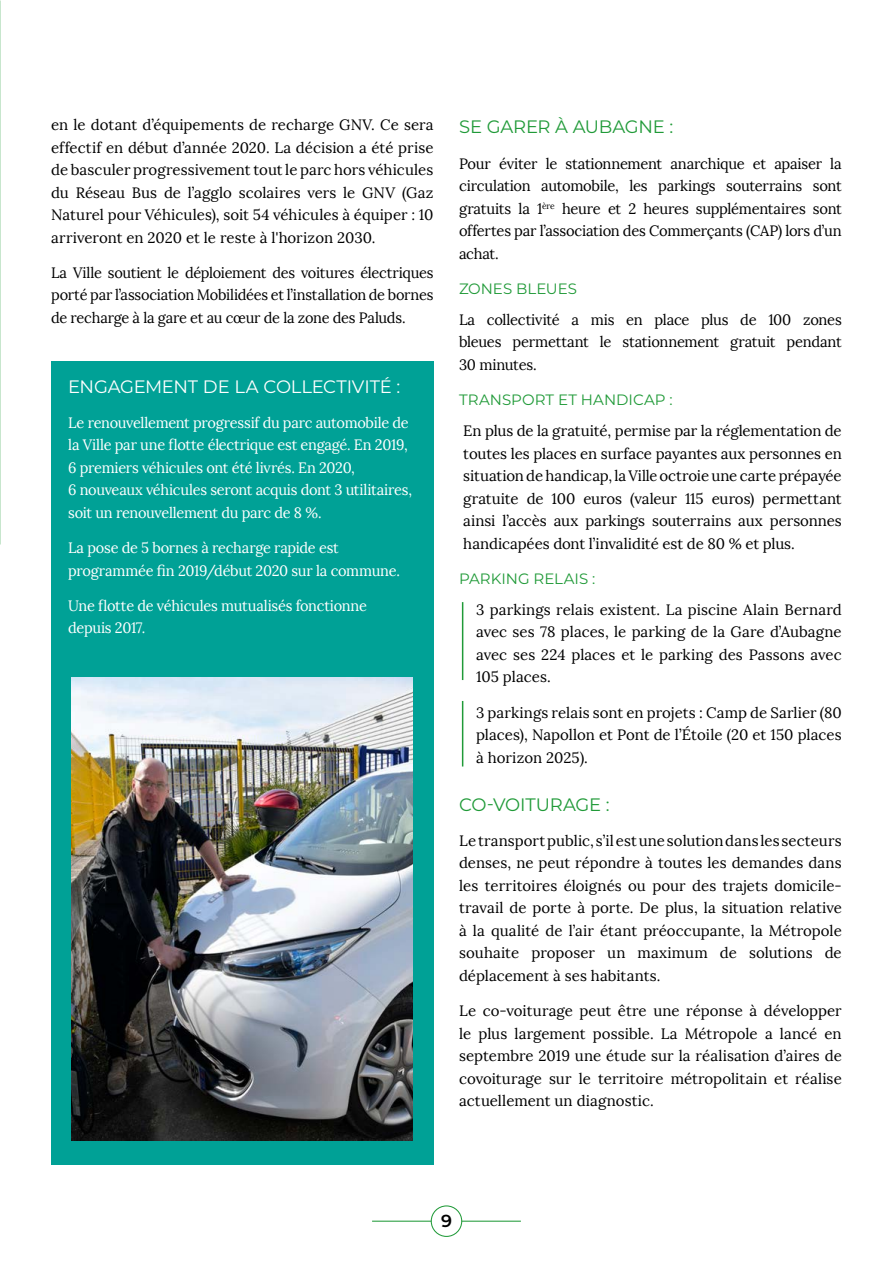
<style>
.page{position:relative;width:893px;height:1263px;background:#fff}
.page>*{position:absolute;margin:0;border:0;box-sizing:border-box;transform-origin:0 0}
.t1{font:18px "Montserrat";letter-spacing:-.015em;color:#209a38}
.t2{font:18px "Montserrat";letter-spacing:-.01em;color:#fff}
.t3{font:600 17.4px "Montserrat";color:#000}
.t4{font:15px/22.5px "Lora";letter-spacing:-.005em;color:#000;text-align:justify}
.t5{font:15px/22.5px "Lora";letter-spacing:-.02em;color:#fff}
.t6{font:15px "Montserrat";color:#209a38}
</style>
<div class="page">
<div style="left:51px;top:361px;width:382px;height:803px;background:#00a196"></div>
<hr style="left:372px;top:1221px;width:149px;height:1px;background:#209a38">
<div style="left:431px;top:1206px;width:31px;height:30px;background:#fff;border-radius:50%"></div>
<div style="left:431px;top:1205px;width:31px;height:32px;border:1px solid #209a38;border-radius:50%"></div>
<img style="left:0;top:0;width:1px;height:545px">
<img style="left:71px;top:677px;width:342px;height:463px">
<hr style="left:462px;top:602px;width:1px;height:78px;background:#209a38">
<hr style="left:462px;top:701px;width:1px;height:65px;background:#209a38">
<p class="t4" style="left:51px;top:114px;width:384px">en le dotant d’équipements de recharge GNV. Ce sera effectif en début d’année 2020. La décision a été prise de basculer progressivement tout le parc hors véhicules du Réseau Bus de l’agglo scolaires vers le GNV (Gaz Naturel pour Véhicules), soit 54 véhicules à équiper : 10 arriveront en 2020 et le reste à l'horizon 2030.</p>
<p class="t4" style="left:51px;top:261px;width:384px">La Ville soutient le déploiement des voitures électriques porté par l’association Mobilidées et l’installation de bornes de recharge à la gare et au cœur de la zone des Paluds.</p>
<p class="t2" style="left:68px;top:374px;width:334px">ENGAGEMENT DE LA COLLECTIVITÉ :</p>
<p class="t5" style="left:68px;top:411px;width:346px">Le renouvellement progressif du parc automobile de la Ville par une flotte électrique est engagé. En 2019, 6 premiers véhicules ont été livrés. En 2020,<br>6 nouveaux véhicules seront acquis dont 3 utilitaires, soit un renouvellement du parc de 8 %.</p>
<p class="t5" style="left:68px;top:537px;width:333px">La pose de 5 bornes à recharge rapide est programmée fin 2019/début 2020 sur la commune.</p>
<p class="t5" style="left:68px;top:594px;width:300px">Une flotte de véhicules mutualisés fonctionne depuis 2017.</p>
<p class="t1" style="left:459px;top:115px;width:216px">SE GARER À AUBAGNE :</p>
<p class="t4" style="left:459px;top:152px;width:384px">Pour éviter le stationnement anarchique et apaiser la circulation automobile, les parkings souterrains sont gratuits la 1<sup>ère</sup> heure et 2 heures supplémentaires sont offertes par l’association des Commerçants (CAP) lors d’un achat.</p>
<p class="t6" style="left:459px;top:278px;width:119px">ZONES BLEUES</p>
<p class="t4" style="left:459px;top:308px;width:384px">La collectivité a mis en place plus de 100 zones bleues permettant le stationnement gratuit pendant 30 minutes.</p>
<p class="t6" style="left:459px;top:389px;width:215px">TRANSPORT ET HANDICAP :</p>
<p class="t4" style="left:463px;top:420px;width:380px">En plus de la gratuité, permise par la réglementation de toutes les places en surface payantes aux personnes en situation de handicap, la Ville octroie une carte prépayée gratuite de 100 euros (valeur 115 euros) permettant ainsi l’accès aux parkings souterrains aux personnes handicapées dont l’invalidité est de 80 % et plus.</p>
<p class="t6" style="left:459px;top:568px;width:138px">PARKING RELAIS :</p>
<p class="t4" style="left:476px;top:598px;width:367px">3 parkings relais existent. La piscine Alain Bernard avec ses 78 places, le parking de la Gare d’Aubagne avec ses 224 places et le parking des Passons avec 105 places.</p>
<p class="t4" style="left:476px;top:701px;width:367px">3 parkings relais sont en projets : Camp de Sarlier (80 places), Napollon et Pont de l’Étoile (20 et 150 places à horizon 2025).</p>
<p class="t1" style="left:459px;top:792px;width:152px">CO-VOITURAGE :</p>
<p class="t4" style="left:459px;top:829px;width:384px">Le transport public, s’il est une solution dans les secteurs denses, ne peut répondre à toutes les demandes dans les territoires éloignés ou pour des trajets domicile&shy;travail de porte à porte. De plus, la situation relative à la qualité de l’air étant préoccupante, la Métropole souhaite proposer un maximum de solutions de déplacement à ses habitants.</p>
<p class="t4" style="left:459px;top:1000px;width:384px">Le co-voiturage peut être une réponse à développer le plus largement possible. La Métropole a lancé en septembre 2019 une étude sur la réalisation d’aires de covoiturage sur le territoire métropolitain et réalise actuellement un diagnostic.</p>
<p class="t3" style="left:441px;top:1208px;width:12px">9</p>
</div>
